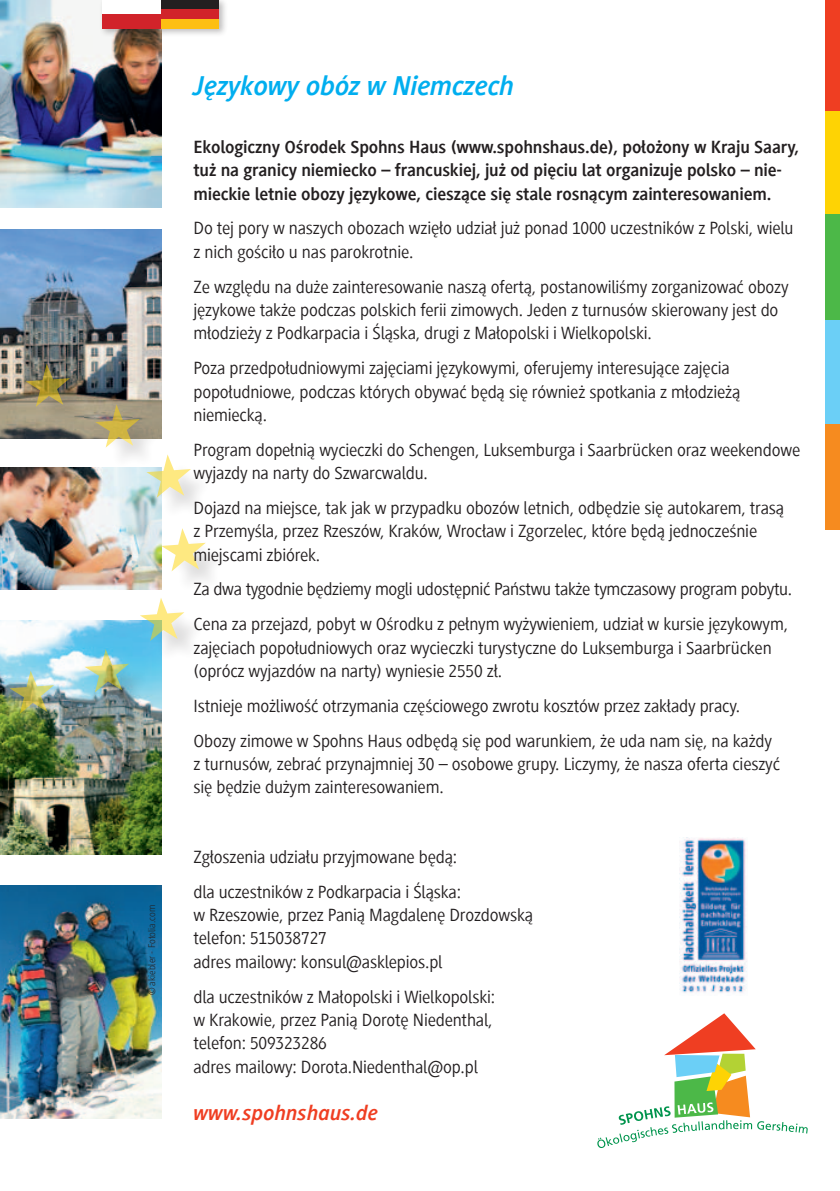
<style>
.page{position:relative;width:840px;height:1191px;background:#fff}
.page>*{position:absolute;margin:0;border:0;box-sizing:border-box;transform-origin:0 0}
.t1{font:italic 700 28px "Generis Sans Com";letter-spacing:-.01em;color:#00aeef}
.t2{font:italic 700 21.6px "Generis Sans Com";color:#ef3e22}
.t3{font:18.2px/23.4px "Generis Sans Com";letter-spacing:-.01em;color:#231f20}
.t4{font:700 18.2px/23.4px "Generis Sans Com";letter-spacing:-.01em;color:#231f20}
.t5{font:300 10px "Generis Sans Com";color:#231f20}
</style>
<div class="page">
<img style="left:0;top:230px;width:161px;height:208px">
<img style="left:0;top:0;width:161px;height:207px">
<img style="left:0;top:620px;width:161px;height:234px">
<img style="left:0;top:885px;width:161px;height:234px">
<div style="left:99px;top:0;width:129px;height:38px;background:#231f20;opacity:.3"></div>
<div style="left:160px;top:0;width:59px;height:10px;background:#231f20"></div>
<div style="left:160px;top:10px;width:59px;height:9px;background:#d1232a"></div>
<div style="left:160px;top:19px;width:59px;height:10px;background:#fdbf13"></div>
<div style="left:102px;top:0;width:58px;height:29px;background:#fff"></div>
<div style="left:102px;top:14px;width:58px;height:15px;background:#d1232a"></div>
<div style="left:825px;top:320px;width:14px;height:106px;background:#6bcff6"></div>
<div style="left:825px;top:424px;width:14px;height:106px;background:#f68b1f"></div>
<div style="left:825px;top:109px;width:14px;height:106px;background:#fed304"></div>
<div style="left:825px;top:0;width:14px;height:110px;background:#ef3e22"></div>
<div style="left:825px;top:214px;width:14px;height:106px;background:#4cb848"></div>
<img style="left:0;top:467px;width:161px;height:122px">
<div style="left:151px;top:459px;width:62px;height:62px;background:#231f20;opacity:.3"></div>
<svg style="left:146px;top:454px;width:45px;height:44px"></svg>
<div style="left:31px;top:369px;width:62px;height:61px;background:#231f20;opacity:.3"></div>
<svg style="left:26px;top:363px;width:44px;height:44px;background:#8a8055"></svg>
<div style="left:15px;top:675px;width:62px;height:62px;background:#231f20;opacity:.3"></div>
<img style="left:9px;top:670px;width:45px;height:44px">
<div style="left:100px;top:409px;width:62px;height:62px;background:#231f20;opacity:.3"></div>
<svg style="left:95px;top:404px;width:45px;height:43px;background:#bcae7f"></svg>
<div style="left:166px;top:533px;width:62px;height:61px;background:#231f20;opacity:.3"></div>
<svg style="left:161px;top:528px;width:45px;height:43px"></svg>
<div style="left:145px;top:603px;width:62px;height:61px;background:#231f20;opacity:.3"></div>
<svg style="left:140px;top:598px;width:44px;height:43px"></svg>
<div style="left:90px;top:654px;width:62px;height:61px;background:#231f20;opacity:.3"></div>
<svg style="left:84px;top:649px;width:45px;height:43px;background:#97c6b9"></svg>
<svg style="left:597px;top:1013px;width:210px;height:135px"></svg>
<img style="left:679px;top:837px;width:67px;height:156px">
<p class="t5" style="left:146px;top:995px;width:92px;rotate:-90deg">© akiebler - Fotolia.com</p>
<h1 class="t1" style="left:193px;top:70px;width:322px">Językowy obóz w Niemczech</h1>
<p class="t4" style="left:193px;top:135px;width:607px">Ekologiczny Ośrodek Spohns Haus (www.spohnshaus.de), położony w Kraju Saary, tuż na granicy niemiecko – francuskiej, już od pięciu lat organizuje polsko – nie&shy;mieckie letnie obozy językowe, cieszące się stale rosnącym zainteresowaniem.</p>
<p class="t3" style="left:193px;top:217px;width:601px">Do tej pory w naszych obozach wzięło udział już ponad 1000 uczestników z Polski, wielu z nich gościło u nas parokrotnie.</p>
<p class="t3" style="left:193px;top:275px;width:596px">Ze względu na duże zainteresowanie naszą ofertą, postanowiliśmy zorganizować obozy językowe także podczas polskich ferii zimowych. Jeden z turnusów skierowany jest do młodzieży z Podkarpacia i Śląska, drugi z Małopolski i Wielkopolski.</p>
<p class="t3" style="left:193px;top:356px;width:548px">Poza przedpołudniowymi zajęciami językowymi, oferujemy interesujące zajęcia popołudniowe, podczas których obywać będą się również spotkania z młodzieżą niemiecką.</p>
<p class="t3" style="left:193px;top:438px;width:608px">Program dopełnią wycieczki do Schengen, Luksemburga i Saarbrücken oraz weekendowe wyjazdy na narty do Szwarcwaldu.</p>
<p class="t3" style="left:193px;top:496px;width:592px">Dojazd na miejsce, tak jak w przypadku obozów letnich, odbędzie się autokarem, trasą z Przemyśla, przez Rzeszów, Kraków, Wrocław i Zgorzelec, które będą jednocześnie miejscami zbiórek.</p>
<p class="t3" style="left:193px;top:572px;width:600px;line-height:34.8px">Za dwa tygodnie będziemy mogli udostępnić Państwu także tymczasowy program pobytu.<br>Cena za przejazd, pobyt w Ośrodku z pełnym wyżywieniem, udział w kursie językowym,</p>
<p class="t3" style="left:193px;top:636px;width:579px">zajęciach popołudniowych oraz wycieczki turystyczne do Luksemburga i Saarbrücken (oprócz wyjazdów na narty) wyniesie 2550 zł.</p>
<p class="t3" style="left:193px;top:688px;width:579px;line-height:34.8px">Istnieje możliwość otrzymania częściowego zwrotu kosztów przez zakłady pracy.<br>Obozy zimowe w Spohns Haus odbędą się pod warunkiem, że uda nam się, na każdy</p>
<p class="t3" style="left:193px;top:752px;width:587px">z turnusów, zebrać przynajmniej 30 – osobowe grupy. Liczymy, że nasza oferta cieszyć się będzie dużym zainteresowaniem.</p>
<p class="t3" style="left:193px;top:839px;width:269px;line-height:34.8px">Zgłoszenia udziału przyjmowane będą: dla uczestników z Podkarpacia i Śląska:</p>
<p class="t3" style="left:193px;top:903px;width:341px">w Rzeszowie, przez Panią Magdalenę Drozdowską telefon: 515038727<br>adres mailowy: konsul@asklepios.pl</p>
<p class="t3" style="left:193px;top:985px;width:303px">dla uczestników z Małopolski i Wielkopolski: w Krakowie, przez Panią Dorotę Niedenthal, telefon: 509323286<br>adres mailowy: Dorota.Niedenthal@op.pl</p>
<p class="t2" style="left:193px;top:1101px;width:186px">www.spohnshaus.de</p>
</div>
